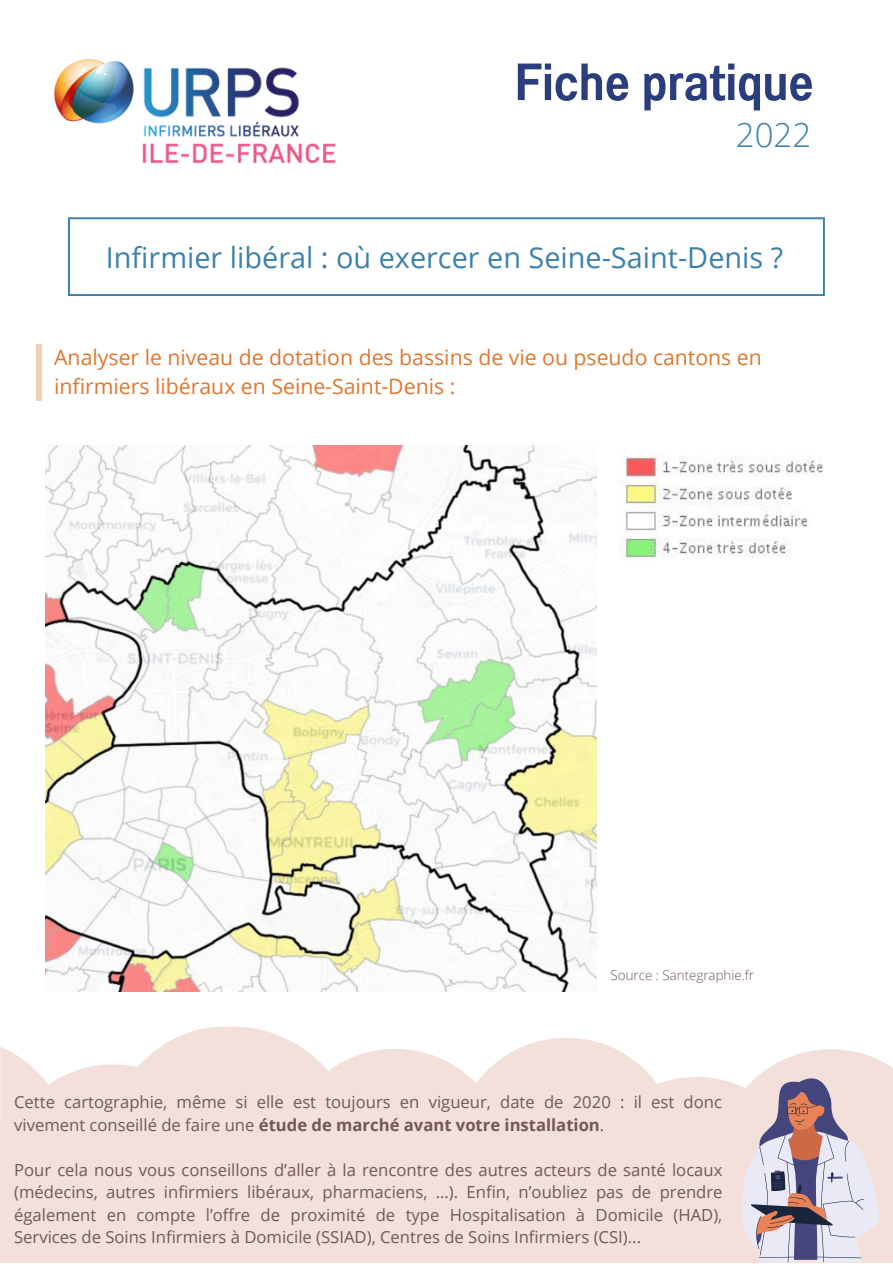
<style>
.page{position:relative;width:893px;height:1264px;background:#fff}
.page>*{position:absolute;margin:0;border:0;box-sizing:border-box;transform-origin:0 0}
.t1{font:52.05px "Anantason Semi Bold Wd 75";color:#2a3d7c}
.t2{font:300 33px "Open Sans";color:#3d81ab}
.t3{font:28.8px "Open Sans";color:#3d81ab}
.t4{font:21.3px/29.2px "Open Sans";color:#e2762d}
.t5{font:16.65px/22.5px "Open Sans";color:#725858}
.t6{font:300 13.35px "Open Sans";color:#725858}
.s1{font-weight:700}
</style>
<div class="page">
<img style="left:54px;top:59px;width:282px;height:105px">
<svg style="left:68px;top:217px;width:756px;height:79px"></svg>
<div style="left:37px;top:345px;width:5px;height:56px;background:#f5d0b8"></div>
<svg style="left:0;top:1026px;width:892px;height:236px;background:#f4e4df"></svg>
<svg style="left:742px;top:1068px;width:138px;height:194px;background:#c7b9c1"></svg>
<img style="left:46px;top:445px;width:550px;height:546px">
<img style="left:622px;top:456px;width:201px;height:102px">
<h1 class="t1" style="left:515px;top:52px;width:300px">Fiche pratique</h1>
<h2 class="t2" style="left:736px;top:111px;width:77px">2022</h2>
<h3 class="t3" style="left:106px;top:237px;width:678px">Infirmier libéral : où exercer en Seine-Saint-Denis ?</h3>
<p class="t4" style="left:54px;top:341px;width:709px">Analyser le niveau de dotation des bassins de vie ou pseudo cantons en infirmiers libéraux en Seine-Saint-Denis :</p>
<p class="t6" style="left:610px;top:966px;width:145px">Source : Santegraphie.fr</p>
<p class="t5" style="left:14px;top:1090px;width:709px">Cette cartographie, même si elle est toujours en vigueur, date de 2020 : il est donc vivement conseillé de faire une <span class="s1">étude de marché avant votre installation</span>.</p>
<p class="t5" style="left:14px;top:1158px;width:709px;text-align:justify">Pour cela nous vous conseillons d’aller à la rencontre des autres acteurs de santé locaux (médecins, autres infirmiers libéraux, pharmaciens, …). Enfin, n’oubliez pas de prendre également en compte l’offre de proximité de type Hospitalisation à Domicile (HAD), Services de Soins Infirmiers à Domicile (SSIAD), Centres de Soins Infirmiers (CSI)...</p>
</div>
